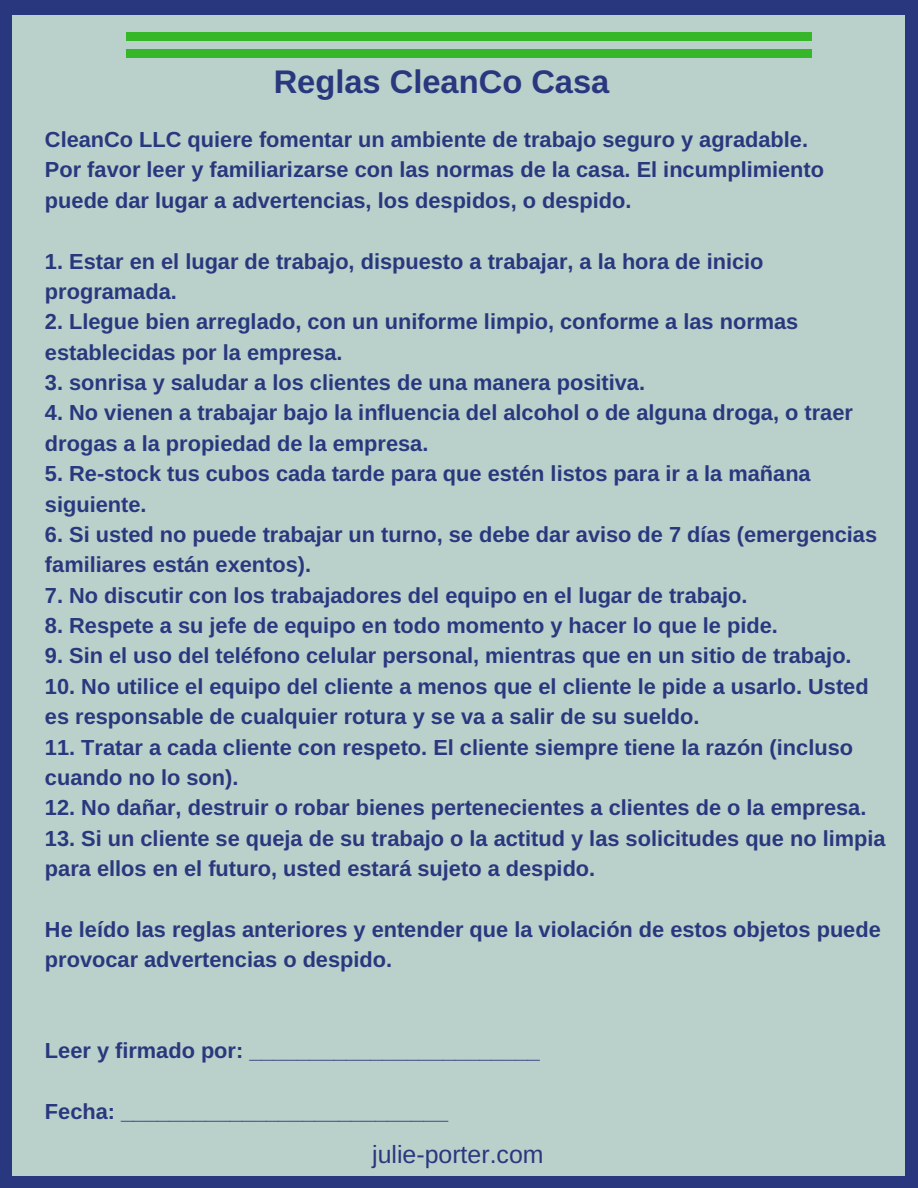
<style>
.page{position:relative;width:918px;height:1188px;background:#bad0ca}
.page>*{position:absolute;margin:0;border:0;box-sizing:border-box;transform-origin:0 0}
.t1{font:700 32.7px "Arimo";color:#29387e}
.t2{font:24.9px "Arimo";color:#29387e}
.t3{font:700 21.75px/30.3px "Arimo";color:#29387e}
</style>
<div class="page">
<div style="left:905px;top:1176px;width:13px;height:12px;background:#29387e"></div>
<div style="left:0;top:13px;width:12px;height:1165px;background:#29387e"></div>
<div style="left:0;top:1176px;width:12px;height:12px;background:#29387e"></div>
<div style="left:905px;top:13px;width:13px;height:1165px;background:#29387e"></div>
<div style="left:10px;top:1176px;width:897px;height:12px;background:#29387e"></div>
<div style="left:905px;top:0;width:13px;height:14px;background:#29387e"></div>
<div style="left:0;top:0;width:12px;height:14px;background:#29387e"></div>
<div style="left:10px;top:0;width:897px;height:14px;background:#29387e"></div>
<div style="left:126px;top:32px;width:685px;height:9px;background:#35b729"></div>
<div style="left:126px;top:49px;width:685px;height:9px;background:#35b729"></div>
<h1 class="t1" style="left:274px;top:64px;width:337px">Reglas CleanCo Casa</h1>
<p class="t3" style="left:45px;top:124px;width:781px">CleanCo LLC quiere fomentar un ambiente de trabajo seguro y agradable.<br>Por favor leer y familiarizarse con las normas de la casa. El incumplimiento puede dar lugar a advertencias, los despidos, o despido.</p>
<p class="t3" style="left:45px;top:246px;width:720px">1. Estar en el lugar de trabajo, dispuesto a trabajar, a la hora de inicio programada.</p>
<p class="t3" style="left:45px;top:307px;width:755px">2. Llegue bien arreglado, con un uniforme limpio, conforme a las normas establecidas por la empresa.</p>
<p class="t3" style="left:45px;top:367px;width:602px">3. sonrisa y saludar a los clientes de una manera positiva.</p>
<p class="t3" style="left:45px;top:398px;width:809px">4. No vienen a trabajar bajo la influencia del alcohol o de alguna droga, o traer drogas a la propiedad de la empresa.</p>
<p class="t3" style="left:45px;top:458px;width:767px">5. Re-stock tus cubos cada tarde para que estén listos para ir a la mañana siguiente.</p>
<p class="t3" style="left:45px;top:519px;width:834px">6. Si usted no puede trabajar un turno, se debe dar aviso de 7 días (emergencias familiares están exentos).</p>
<p class="t3" style="left:45px;top:580px;width:704px">7. No discutir con los trabajadores del equipo en el lugar de trabajo.</p>
<p class="t3" style="left:45px;top:610px;width:734px">8. Respete a su jefe de equipo en todo momento y hacer lo que le pide.</p>
<p class="t3" style="left:45px;top:641px;width:808px">9. Sin el uso del teléfono celular personal, mientras que en un sitio de trabajo.</p>
<p class="t3" style="left:45px;top:671px;width:825px">10. No utilice el equipo del cliente a menos que el cliente le pide a usarlo. Usted es responsable de cualquier rotura y se va a salir de su sueldo.</p>
<p class="t3" style="left:45px;top:732px;width:810px">11. Tratar a cada cliente con respeto. El cliente siempre tiene la razón (incluso cuando no lo son).</p>
<p class="t3" style="left:45px;top:793px;width:823px">12. No dañar, destruir o robar bienes pertenecientes a clientes de o la empresa.</p>
<p class="t3" style="left:45px;top:823px;width:842px">13. Si un cliente se queja de su trabajo o la actitud y las solicitudes que no limpia para ellos en el futuro, usted estará sujeto a despido.</p>
<p class="t3" style="left:45px;top:914px;width:837px">He leído las reglas anteriores y entender que la violación de estos objetos puede provocar advertencias o despido.</p>
<p class="t3" style="left:45px;top:1036px;width:497px">Leer y firmado por: ________________________</p>
<p class="t3" style="left:45px;top:1096px;width:405px">Fecha: ___________________________</p>
<p class="t2" style="left:372px;top:1141px;width:173px">julie-porter.com</p>
</div>
